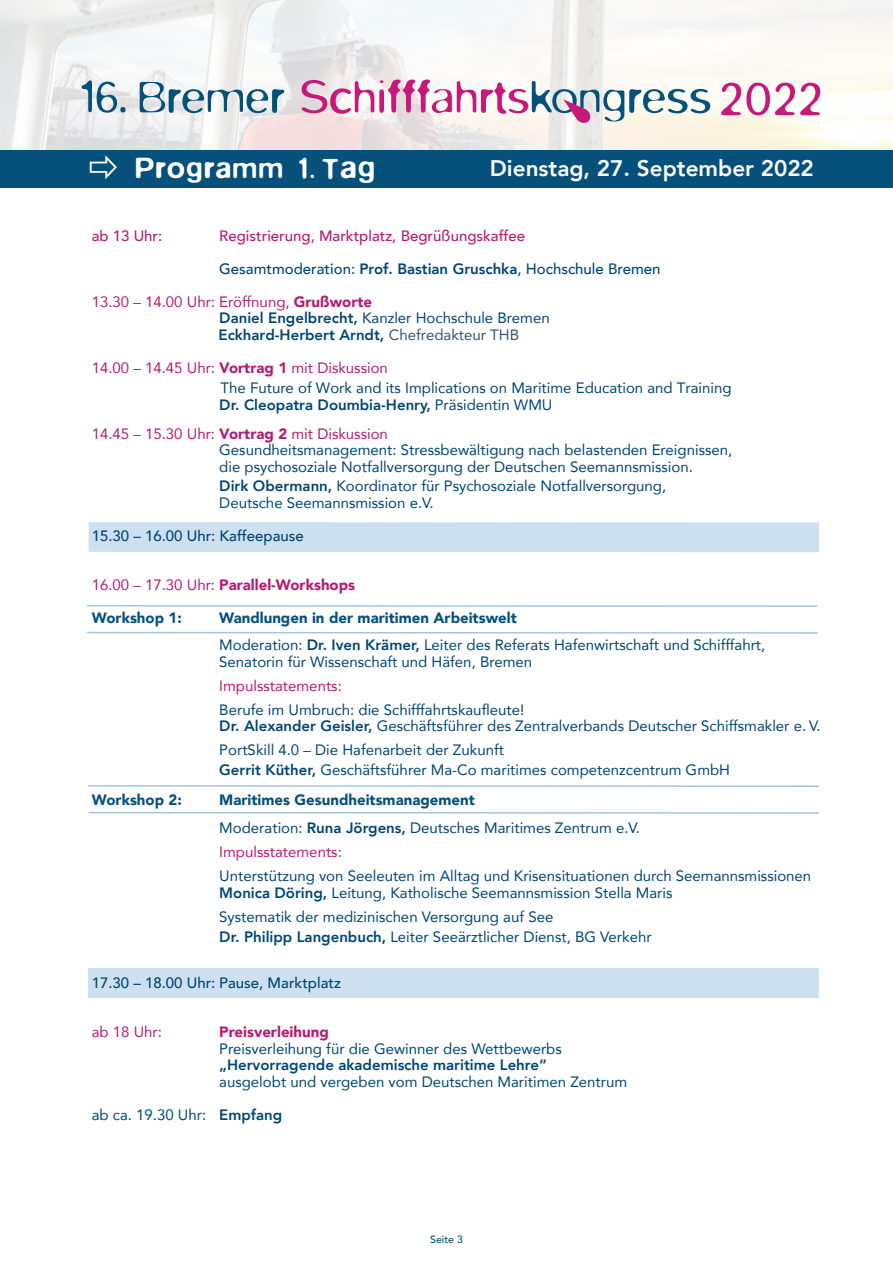
<style>
.page{position:relative;width:893px;height:1263px;background:#fff}
.page>*{position:absolute;margin:0;border:0;box-sizing:border-box;transform-origin:0 0}
.t1{font:300 50.55px "Blur";color:#06517c}
.t2{font:500 30px "Blur";letter-spacing:.05em;color:#fff}
.t3{font:800 22.5px "Avenir";color:#fff}
.t4{font:15px/16.5px "Avenir";color:#004673}
.t5{font:800 15px/16.5px "Avenir";color:#004673}
.t6{font:15px/29px "Avenir";color:#b61b74}
.t7{font:500 15px "Avenir";color:#004673}
.t8{font:500 15px "Avenir";color:#b61b74}
.t9{font:900 15px "Avenir";color:#b61b74}
.t10{font:900 15px "Avenir";color:#06517c}
.t11{font:500 10.5px "Avenir";color:#06517c}
.s1{color:#c71a78}
.s2{font-weight:300;font-size:31.5px}
.s3{font-size:31.5px}
.s4{font-weight:800}
.s5{font-weight:400;color:#b61b74}
.s6{font-weight:900;color:#b61b74}
.s7{font-weight:400}
.s8{font-weight:400;color:#355275}
.s9{color:#b61b74}
.s10{font-weight:800;color:#004673}
.s11{color:#004673}
.s12{font-weight:900}
.s13{font-weight:900;color:#06517c}
</style>
<div class="page">
<img style="left:0;top:0;width:893px;height:150px">
<div style="left:89px;top:522px;width:730px;height:30px;background:#cde0ef"></div>
<div style="left:88px;top:968px;width:731px;height:30px;background:#cde0ef"></div>
<div style="left:0;top:150px;width:893px;height:37px;background:#06517c"></div>
<svg style="left:563px;top:99px;width:28px;height:25px"></svg>
<svg style="left:82px;top:80px;width:10px;height:32px"></svg>
<svg style="left:721px;top:83px;width:99px;height:32px"></svg>
<hr style="left:89px;top:812px;width:730px;height:2px;background:#a2c6e0">
<hr style="left:89px;top:785px;width:730px;height:2px;background:#a2c6e0">
<hr style="left:87px;top:632px;width:730px;height:2px;background:#a2c6e0">
<hr style="left:87px;top:605px;width:730px;height:2px;background:#a2c6e0">
<h1 class="t1" style="left:95px;top:74px;width:618px">6. Bremer <span class="s1">Schifffahrts</span>kongress</h1>
<h2 class="t2" style="left:135px;top:157px;width:241px">Programm <span class="s2">1. T</span><span class="s3">ag</span></h2>
<h3 class="t3" style="left:490px;top:153px;width:326px">Dienstag, 27. September 2022</h3>
<p class="t8" style="left:92px;top:226px;width:72px">ab 13 Uhr:</p>
<p class="t8" style="left:219px;top:226px;width:307px">Registrierung, Marktplatz, Begrüßungskaffee</p>
<p class="t7" style="left:219px;top:259px;width:443px">Gesamtmoderation: <span class="s4">Prof. Bastian Gruschka</span>, Hochschule Bremen</p>
<p class="t5" style="left:218px;top:294px;width:333px;text-indent:-127px"><span class="s5">13.30 – 14.00 Uhr: Eröffnung,</span> <span class="s6">Grußworte<br></span>Daniel Engelbrecht, <span class="s7">Kanzler Hochschule Bremen<br></span>Eckhard-Herbert Arndt, <span class="s8">Chefredakteur THB</span></p>
<p class="t4" style="left:221px;top:358px;width:513px;line-height:20.5px;text-indent:-129px"><span class="s9">14.00 – 14.45 Uhr:</span> <span class="s6">Vortrag 1</span> <span class="s9">mit Diskussion<br></span>The Future of Work and its Implications on Maritime Education and Training</p>
<p class="t6" style="left:92px;top:391px;width:462px;text-indent:128px"><span class="s10">Dr. Cleopatra Doumbia-Henry,</span> <span class="s11">Präsidentin WMU<br></span>14.45 – 15.30 Uhr: <span class="s12">Vortrag 2</span> mit Diskussion</p>
<p class="t4" style="left:219px;top:442px;width:514px">Gesundheitsmanagement: Stressbewältigung nach belastenden Ereignissen, die psychosoziale Notfallversorgung der Deutschen Seemannsmission.</p>
<p class="t4" style="left:219px;top:478px;width:448px"><span class="s4">Dirk Obermann,</span> Koordinator für Psychosoziale Notfallversorgung,<br>Deutsche Seemannsmission e.V.</p>
<p class="t7" style="left:92px;top:526px;width:214px">15.30 – 16.00 Uhr: Kaffeepause</p>
<p class="t9" style="left:92px;top:575px;width:265px"><span class="s7">16.00 – 17.30 Uhr:</span> Parallel-Workshops</p>
<p class="t10" style="left:92px;top:608px;width:92px">Workshop 1:</p>
<p class="t4" style="left:219px;top:605px;width:548px;line-height:27px"><span class="s13">Wandlungen in der maritimen Arbeitswelt<br></span>Moderation: <span class="s4">Dr. Iven Krämer,</span> Leiter des Referats Hafenwirtschaft und Schifffahrt,</p>
<p class="t4" style="left:219px;top:654px;width:314px">Senatorin für Wissenschaft und Häfen, Bremen</p>
<p class="t6" style="left:219px;top:672px;width:124px">Impulsstatements:</p>
<p class="t4" style="left:219px;top:702px;width:603px">Berufe im Umbruch: die Schifffahrtskaufleute!<br><span class="s4">Dr. Alexander Geisler,</span> Geschäftsführer des Zentralverbands Deutscher Schiffsmakler e. V.</p>
<p class="t4" style="left:219px;top:740px;width:512px;line-height:20px">PortSkill 4.0 – Die Hafenarbeit der Zukunft<br><span class="s4">Gerrit Küther,</span> Geschäftsführer Ma-Co maritimes competenzcentrum GmbH</p>
<p class="t10" style="left:92px;top:790px;width:92px">Workshop 2:</p>
<p class="t4" style="left:219px;top:786px;width:422px;line-height:28.5px"><span class="s13">Maritimes Gesundheitsmanagement<br></span>Moderation: <span class="s4">Runa Jörgens,</span> Deutsches Maritimes Zentrum e.V.</p>
<p class="t6" style="left:219px;top:838px;width:124px">Impulsstatements:</p>
<p class="t4" style="left:219px;top:868px;width:593px">Unterstützung von Seeleuten im Alltag und Krisensituationen durch Seemannsmissionen<br><span class="s4">Monica Döring,</span> Leitung, Katholische Seemannsmission Stella Maris</p>
<p class="t4" style="left:219px;top:907px;width:434px;line-height:20.5px">Systematik der medizinischen Versorgung auf See<br><span class="s4">Dr. Philipp Langenbuch,</span> Leiter Seeärztlicher Dienst, BG Verkehr</p>
<p class="t7" style="left:92px;top:973px;width:251px">17.30 – 18.00 Uhr: Pause, Marktplatz</p>
<p class="t6" style="left:92px;top:1018px;width:72px">ab 18 Uhr:</p>
<p class="t9" style="left:219px;top:1022px;width:111px">Preisverleihung</p>
<p class="t4" style="left:219px;top:1041px;width:344px">Preisverleihung für die Gewinner des Wettbewerbs</p>
<p class="t5" style="left:219px;top:1057px;width:329px">„Hervorragende akademische maritime Lehre“</p>
<p class="t4" style="left:219px;top:1074px;width:409px">ausgelobt und vergeben vom Deutschen Maritimen Zentrum</p>
<p class="t4" style="left:92px;top:1107px;width:192px">ab ca. 19.30 Uhr: <span class="s4">Empfang</span></p>
<p class="t11" style="left:430px;top:1232px;width:34px">Seite 3</p>
</div>
